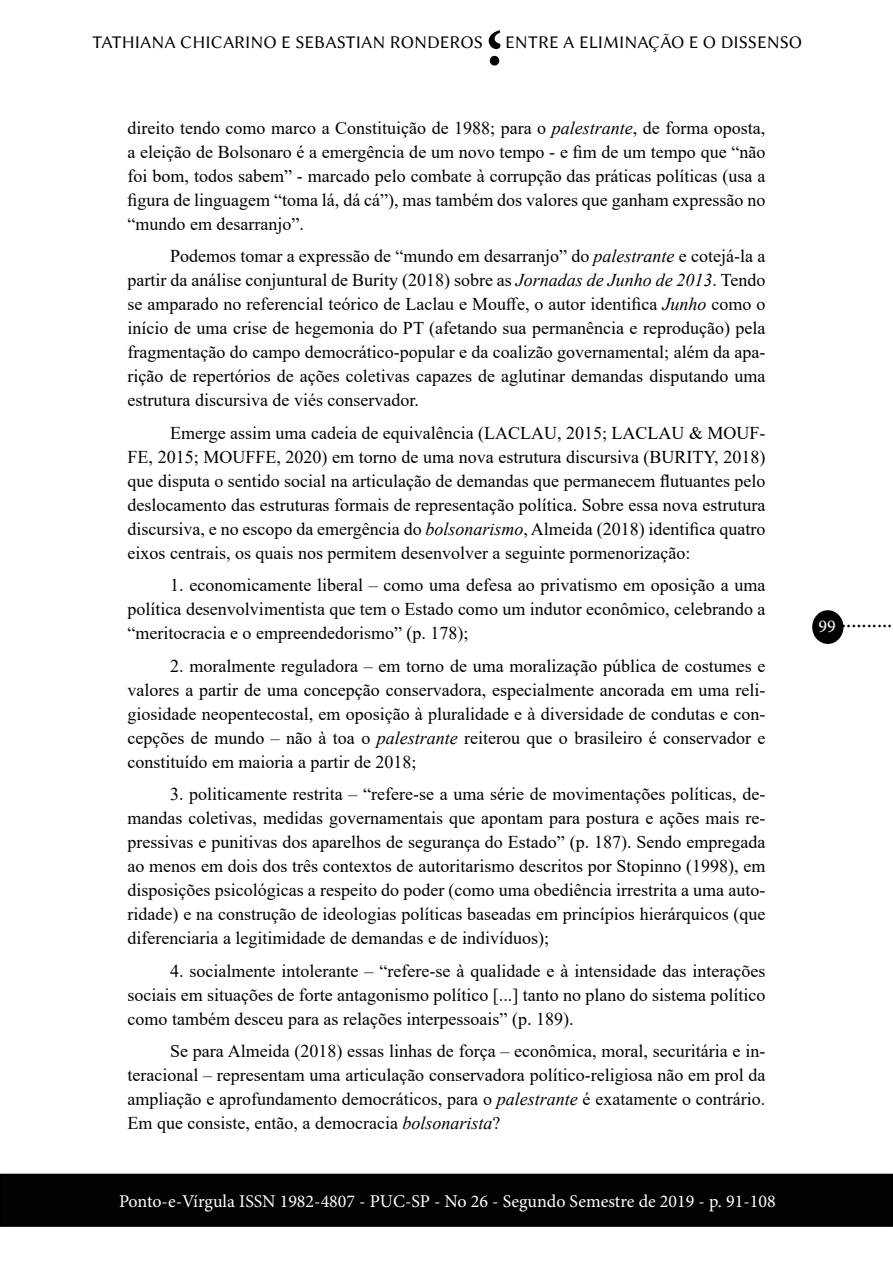
<style>
.page{position:relative;width:893px;height:1263px;background:#fff}
.page>*{position:absolute;margin:0;border:0;box-sizing:border-box;transform-origin:0 0}
.t1{font:700 90px "Adobe Arabic";color:#000}
.t2{font:22.5px "Minion Pro";color:#000}
.t3{font:18px/24px "Times New Roman";color:#000;text-align:justify}
.t4{font:18px "Minion Pro";color:#fff}
.t5{font:18px "Linux Biolinum G";color:#000}
.s1{font-style:italic}
</style>
<div class="page">
<div style="left:813px;top:611px;width:30px;height:32px;background:#020203;border-radius:50%"></div>
<div style="left:812px;top:610px;width:31px;height:34px;border:2px solid #000;border-radius:50%"></div>
<div style="left:1px;top:1174px;width:891px;height:52px;background:#020203"></div>
<div style="left:0;top:1174px;width:893px;height:53px;border:2px solid #000"></div>
<h1 class="t1" style="left:503px;top:122px;width:18px;rotate:-180deg">;</h1>
<p class="t5" style="left:92px;top:32px;width:392px">TATHIANA CHICARINO E SEBASTIAN RONDEROS</p>
<p class="t5" style="left:505px;top:32px;width:298px">ENTRE A ELIMINAÇÃO E O DISSENSO</p>
<p class="t3" style="left:128px;top:115px;width:639px">direito tendo como marco a Constituição de 1988; para o <span class="s1">palestrante</span>, de forma oposta, a eleição de Bolsonaro é a emergência de um novo tempo - e fim de um tempo que “não foi bom, todos sabem” - marcado pelo combate à corrupção das práticas políticas (usa a figura de linguagem “toma lá, dá cá”), mas também dos valores que ganham expressão no “mundo em desarranjo”.</p>
<p class="t3" style="left:128px;top:244px;width:639px;text-indent:42px">Podemos tomar a expressão de “mundo em desarranjo” do <span class="s1">palestrante</span> e cotejá-la a partir da análise conjuntural de Burity (2018) sobre as <span class="s1">Jornadas de Junho de 2013</span>. Tendo se amparado no referencial teórico de Laclau e Mouffe, o autor identifica <span class="s1">Junho</span> como o início de uma crise de hegemonia do PT (afetando sua permanência e reprodução) pela fragmentação do campo democrático-popular e da coalizão governamental; além da apa&shy;rição de repertórios de ações coletivas capazes de aglutinar demandas disputando uma estrutura discursiva de viés conservador.</p>
<p class="t3" style="left:128px;top:420px;width:639px;text-indent:43px">Emerge assim uma cadeia de equivalência (LACLAU, 2015; LACLAU &amp; MOUF-FE, 2015; MOUFFE, 2020) em torno de uma nova estrutura discursiva (BURITY, 2018) que disputa o sentido social na articulação de demandas que permanecem flutuantes pelo deslocamento das estruturas formais de representação política. Sobre essa nova estrutura discursiva, e no escopo da emergência do <span class="s1">bolsonarismo</span>, Almeida (2018) identifica quatro eixos centrais, os quais nos permitem desenvolver a seguinte pormenorização:</p>
<p class="t3" style="left:128px;top:572px;width:639px;text-indent:43px">1. economicamente liberal – como uma defesa ao privatismo em oposição a uma política desenvolvimentista que tem o Estado como um indutor econômico, celebrando a “meritocracia e o empreendedorismo” (p. 178);</p>
<p class="t3" style="left:128px;top:653px;width:639px;text-indent:43px">2. moralmente reguladora – em torno de uma moralização pública de costumes e valores a partir de uma concepção conservadora, especialmente ancorada em uma reli&shy;giosidade neopentecostal, em oposição à pluralidade e à diversidade de condutas e con&shy;cepções de mundo – não à toa o <span class="s1">palestrante</span> reiterou que o brasileiro é conservador e constituído em maioria a partir de 2018;</p>
<p class="t3" style="left:128px;top:781px;width:639px;text-indent:43px">3. politicamente restrita – “refere-se a uma série de movimentações políticas, de&shy;mandas coletivas, medidas governamentais que apontam para postura e ações mais re&shy;pressivas e punitivas dos aparelhos de segurança do Estado” (p. 187). Sendo empregada ao menos em dois dos três contextos de autoritarismo descritos por Stopinno (1998), em disposições psicológicas a respeito do poder (como uma obediência irrestrita a uma auto&shy;ridade) e na construção de ideologias políticas baseadas em princípios hierárquicos (que diferenciaria a legitimidade de demandas e de indivíduos);</p>
<p class="t3" style="left:128px;top:958px;width:639px;text-indent:43px">4. socialmente intolerante – “refere-se à qualidade e à intensidade das interações sociais em situações de forte antagonismo político [...] tanto no plano do sistema político como também desceu para as relações interpessoais” (p. 189).</p>
<p class="t3" style="left:128px;top:1038px;width:639px;text-indent:43px">Se para Almeida (2018) essas linhas de força – econômica, moral, securitária e in&shy;teracional – representam uma articulação conservadora político-religiosa não em prol da ampliação e aprofundamento democráticos, para o <span class="s1">palestrante</span> é exatamente o contrário.<br>Em que consiste, então, a democracia <span class="s1">bolsonarista</span>?</p>
<p class="t4" style="left:819px;top:614px;width:19px">99</p>
<p class="t2" style="left:841px;top:605px;width:53px">..........</p>
<p class="t4" style="left:119px;top:1189px;width:658px">Ponto-e-Vírgula ISSN 1982-4807 - PUC-SP - No 26 - Segundo Semestre de 2019 - p. 91-108</p>
</div>
